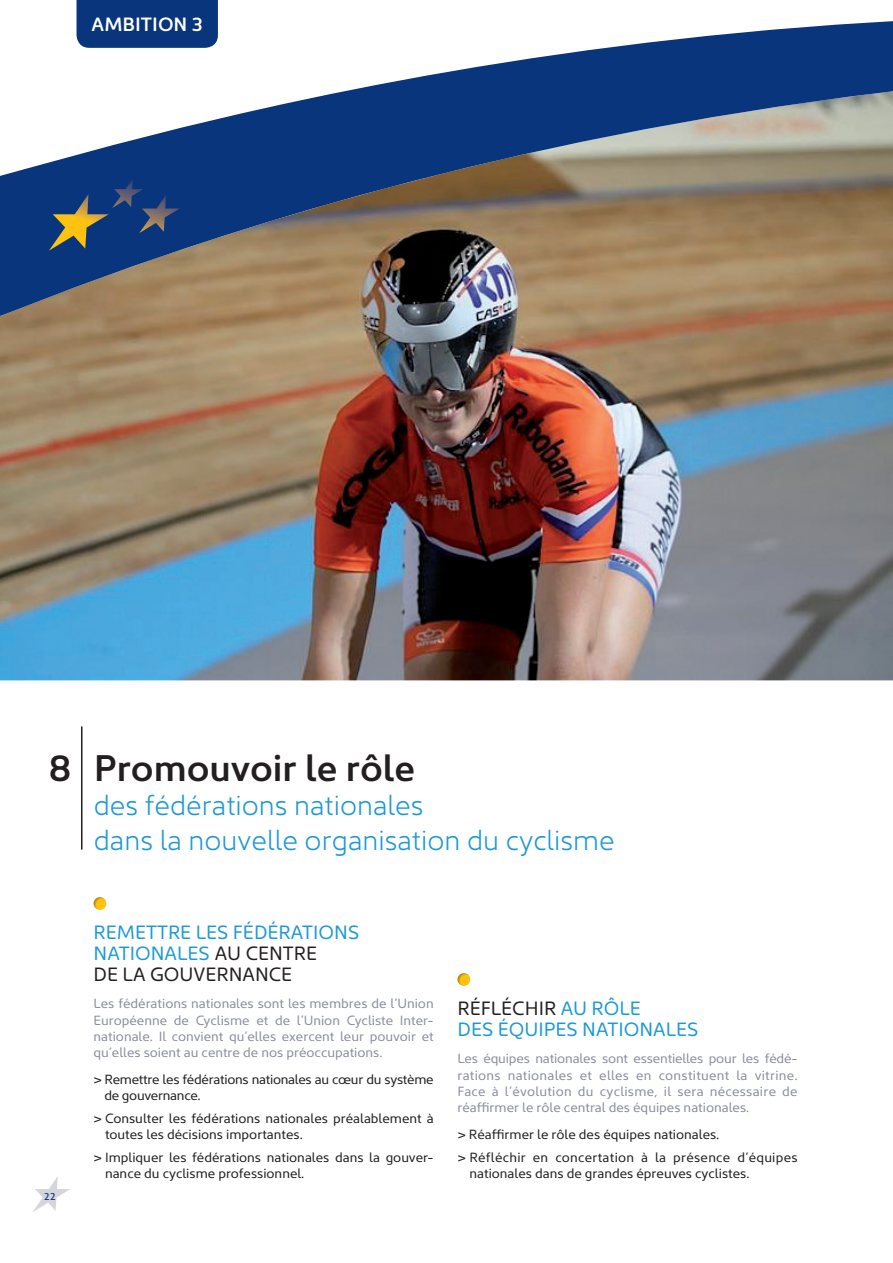
<style>
.page{position:relative;width:893px;height:1263px;background:#fff}
.page>*{position:absolute;margin:0;border:0;box-sizing:border-box;transform-origin:0 0}
.t1{font:600 37.5px "Kyrial Sans Pro";color:#231f20}
.t2{font:300 28.5px/34.5px "Kyrial Sans Pro";color:#1d99d6}
.t3{font:19.5px/21px "Kyrial Sans Pro";color:#1d99d6}
.t4{font:600 19.5px "Kyrial Sans Pro";color:#fff}
.t5{font:13.5px/16.2px "Kyrial Sans Pro";color:#8a8f9d;text-align:justify}
.t6{font:13.5px/16.2px "Kyrial Sans Pro";color:#231f20}
.t7{font:13.5px/22.5px "Kyrial Sans Pro";letter-spacing:.02em;color:#231f20}
.t8{font:12px "Fontin Sans";color:#10347f}
.s1{color:#231f20}
</style>
<div class="page">
<svg style="left:33px;top:1177px;width:37px;height:35px"></svg>
<img style="left:0;top:320px;width:893px;height:360px">
<svg style="left:0;top:0;width:893px;height:320px"></svg>
<div style="left:77px;top:0;width:141px;height:48px;background:#08357c"></div>
<svg style="left:49px;top:179px;width:131px;height:72px;background:#2a4770"></svg>
<svg style="left:94px;top:897px;width:12px;height:13px"></svg>
<svg style="left:457px;top:973px;width:13px;height:13px"></svg>
<hr style="left:81px;top:726px;width:1px;height:123px;background:#231f20">
<h3 class="t4" style="left:92px;top:10px;width:113px">AMBITION 3</h3>
<h1 class="t1" style="left:48px;top:740px;width:25px">8</h1>
<h1 class="t1" style="left:94px;top:741px;width:323px">Promouvoir le rôle</h1>
<h2 class="t2" style="left:94px;top:785px;width:522px">des fédérations nationales<br>dans la nouvelle organisation du cyclisme</h2>
<p class="t8" style="left:44px;top:1190px;width:13px">22</p>
<h3 class="t3" style="left:94px;top:921px;width:267px">REMETTRE LES FÉDÉRATIONS<br>NATIONALES <span class="s1">AU CENTRE<br>DE LA GOUVERNANCE</span></h3>
<p class="t5" style="left:94px;top:995px;width:342px">Les fédérations nationales sont les membres de l’Union Européenne de Cyclisme et de l’Union Cycliste Inter&shy;nationale. Il convient qu’elles exercent leur pouvoir et qu’elles soient au centre de nos préoccupations.</p>
<p class="t6" style="left:104px;top:1070px;width:331px;text-indent:-11px">&gt; Remettre les fédérations nationales au cœur du système de gouvernance.</p>
<p class="t6" style="left:105px;top:1109px;width:330px;text-indent:-11px">&gt; Consulter les fédérations nationales préalablement à toutes les décisions importantes.</p>
<p class="t6" style="left:105px;top:1148px;width:330px;text-indent:-11px">&gt; Impliquer les fédérations nationales dans la gouver&shy;nance du cyclisme professionnel.</p>
<h3 class="t3" style="left:457px;top:997px;width:243px"><span class="s1">RÉFLÉCHIR</span> AU RÔLE<br>DES ÉQUIPES NATIONALES</h3>
<p class="t5" style="left:457px;top:1050px;width:342px">Les équipes nationales sont essentielles pour les fédé&shy;rations nationales et elles en constituent la vitrine.<br>Face à l’évolution du cyclisme, il sera nécessaire de réaffirmer le rôle central des équipes nationales.</p>
<p class="t7" style="left:457px;top:1122px;width:342px">&gt; Réaffirmer le rôle des équipes nationales.<br>&gt; Réfléchir en concertation à la présence d’équipes</p>
<p class="t6" style="left:469px;top:1164px;width:282px">nationales dans de grandes épreuves cyclistes.</p>
</div>
